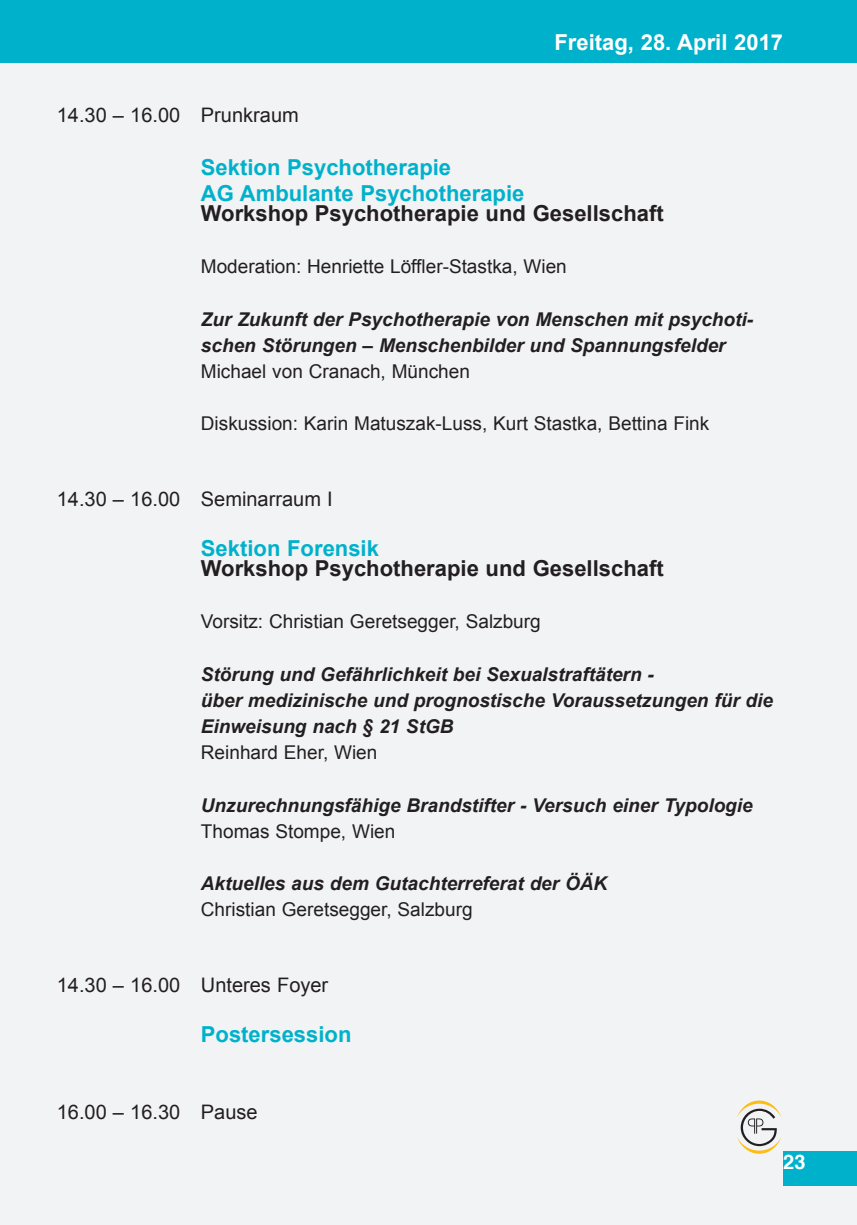
<style>
.page{position:relative;width:857px;height:1225px;background:#fff}
.page>*{position:absolute;margin:0;border:0;box-sizing:border-box;transform-origin:0 0}
.t1{font:700 22px/26.4px "Arial";color:#00b1cb}
.t2{font:700 22px "Arial";color:#231f20}
.t3{font:700 22px "Arial";color:#fff}
.t4{font:20px "Arial";color:#231f20}
.t5{font:700 20px "Helvetica";color:#fff}
.t6{font:italic 700 19px/26px "Arial";color:#231f20}
.t7{font:19px "Arial";color:#231f20}
</style>
<div class="page">
<div style="left:0;top:0;width:856px;height:1225px;background:#f2f3f4"></div>
<div style="left:0;top:0;width:856px;height:62px;background:#00b1cb"></div>
<div style="left:782px;top:1151px;width:74px;height:34px;background:#00b1cb"></div>
<svg style="left:737px;top:1100px;width:44px;height:53px"></svg>
<p class="t3" style="left:554px;top:28px;width:230px">Freitag, 28. April 2017</p>
<p class="t4" style="left:57px;top:102px;width:243px">14.30 – 16.00 Prunkraum</p>
<p class="t1" style="left:201px;top:155px;width:325px">Sektion Psychotherapie<br>AG Ambulante Psychotherapie</p>
<p class="t2" style="left:201px;top:199px;width:464px">Workshop Psychotherapie und Gesellschaft</p>
<p class="t7" style="left:201px;top:254px;width:367px">Moderation: Henriette Löffler-Stastka, Wien</p>
<p class="t6" style="left:201px;top:307px;width:553px">Zur Zukunft der Psychotherapie von Menschen mit psychoti&shy;schen Störungen – Menschenbilder und Spannungsfelder</p>
<p class="t7" style="left:201px;top:359px;width:270px">Michael von Cranach, München</p>
<p class="t7" style="left:201px;top:411px;width:509px">Diskussion: Karin Matuszak-Luss, Kurt Stastka, Bettina Fink</p>
<p class="t4" style="left:57px;top:486px;width:277px">14.30 – 16.00 Seminarraum I</p>
<p class="t1" style="left:201px;top:536px;width:179px">Sektion Forensik</p>
<p class="t2" style="left:201px;top:554px;width:464px">Workshop Psychotherapie und Gesellschaft</p>
<p class="t7" style="left:201px;top:609px;width:341px">Vorsitz: Christian Geretsegger, Salzburg</p>
<p class="t6" style="left:201px;top:662px;width:573px">Störung und Gefährlichkeit bei Sexualstraftätern -<br>über medizinische und prognostische Voraussetzungen für die<br>Einweisung nach § 21 StGB</p>
<p class="t7" style="left:201px;top:740px;width:178px">Reinhard Eher, Wien</p>
<p class="t6" style="left:201px;top:793px;width:553px">Unzurechnungsfähige Brandstifter - Versuch einer Typologie</p>
<p class="t7" style="left:201px;top:818px;width:196px">Thomas Stompe, Wien</p>
<p class="t6" style="left:201px;top:871px;width:408px">Aktuelles aus dem Gutachterreferat der ÖÄK</p>
<p class="t7" style="left:201px;top:896px;width:273px">Christian Geretsegger, Salzburg</p>
<p class="t4" style="left:57px;top:971px;width:273px">14.30 – 16.00 Unteres Foyer</p>
<p class="t1" style="left:201px;top:1022px;width:152px">Postersession</p>
<p class="t4" style="left:57px;top:1099px;width:202px">16.00 – 16.30 Pause</p>
<p class="t5" style="left:782px;top:1144px;width:24px">2323</p>
</div>
